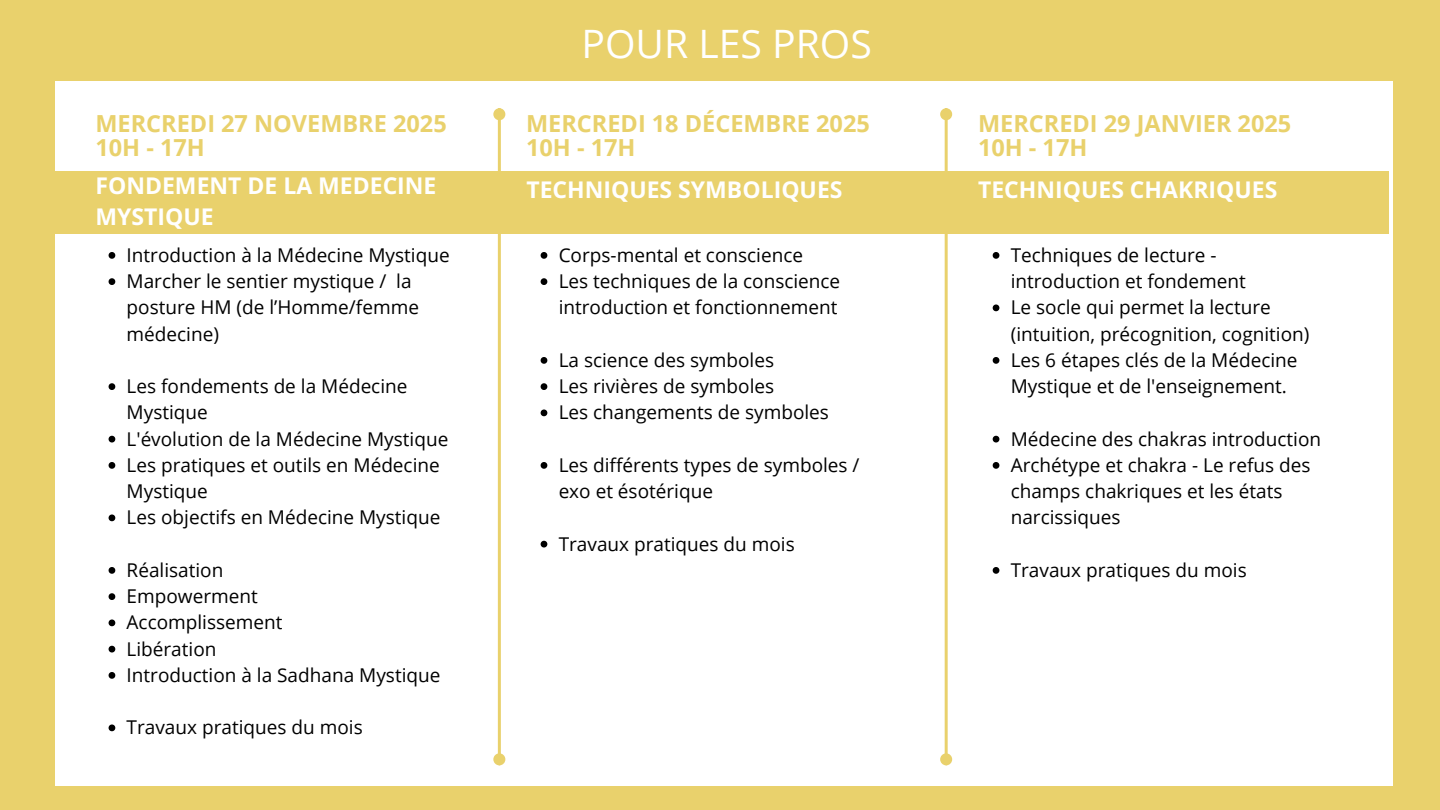
<style>
.page{position:relative;width:1440px;height:810px;background:#e9d16c}
.page>*{position:absolute;margin:0;border:0;box-sizing:border-box;transform-origin:0 0}
.t1{font:39.1px "Open Sans";color:#fff}
.t2{font:700 23.5px/23.2px "Open Sans";color:#e9d16c}
.t3{font:700 23px/31.5px "Open Sans";color:#fff}
.t4{font:19px/26.2px "Open Sans";color:#000}
</style>
<div class="page">
<div style="left:55px;top:81px;width:1338px;height:705px;background:#fff"></div>
<div style="left:51px;top:171px;width:1338px;height:63px;background:#e9d16c"></div>
<hr style="left:498px;top:119px;width:3px;height:635px;background:#e9d16c">
<div style="left:495px;top:110px;width:9px;height:9px;background:#e9d16c;border-radius:50%"></div>
<div style="left:493px;top:108px;width:12px;height:12px;border:3px solid #e9d16c;border-radius:50%"></div>
<div style="left:495px;top:755px;width:9px;height:9px;background:#e9d16c;border-radius:50%"></div>
<div style="left:493px;top:753px;width:12px;height:12px;border:3px solid #e9d16c;border-radius:50%"></div>
<hr style="left:945px;top:119px;width:3px;height:635px;background:#e9d16c">
<div style="left:942px;top:110px;width:9px;height:9px;background:#e9d16c;border-radius:50%"></div>
<div style="left:940px;top:108px;width:12px;height:12px;border:3px solid #e9d16c;border-radius:50%"></div>
<div style="left:942px;top:755px;width:9px;height:9px;background:#e9d16c;border-radius:50%"></div>
<div style="left:940px;top:753px;width:12px;height:12px;border:3px solid #e9d16c;border-radius:50%"></div>
<svg style="left:109px;top:252px;width:6px;height:7px"></svg>
<svg style="left:109px;top:278px;width:6px;height:7px"></svg>
<svg style="left:109px;top:383px;width:6px;height:7px"></svg>
<svg style="left:109px;top:436px;width:6px;height:7px"></svg>
<svg style="left:109px;top:462px;width:6px;height:7px"></svg>
<svg style="left:109px;top:515px;width:6px;height:6px"></svg>
<svg style="left:109px;top:567px;width:6px;height:7px"></svg>
<svg style="left:109px;top:593px;width:6px;height:7px"></svg>
<svg style="left:109px;top:620px;width:6px;height:6px"></svg>
<svg style="left:109px;top:646px;width:6px;height:7px"></svg>
<svg style="left:109px;top:672px;width:6px;height:7px"></svg>
<svg style="left:109px;top:725px;width:6px;height:6px"></svg>
<svg style="left:541px;top:252px;width:6px;height:7px"></svg>
<svg style="left:541px;top:278px;width:6px;height:7px"></svg>
<svg style="left:541px;top:357px;width:6px;height:7px"></svg>
<svg style="left:541px;top:383px;width:6px;height:7px"></svg>
<svg style="left:541px;top:410px;width:6px;height:6px"></svg>
<svg style="left:541px;top:462px;width:6px;height:7px"></svg>
<svg style="left:541px;top:541px;width:6px;height:7px"></svg>
<svg style="left:993px;top:252px;width:6px;height:7px"></svg>
<svg style="left:993px;top:305px;width:6px;height:6px"></svg>
<svg style="left:993px;top:357px;width:6px;height:7px"></svg>
<svg style="left:993px;top:436px;width:6px;height:7px"></svg>
<svg style="left:993px;top:462px;width:6px;height:7px"></svg>
<svg style="left:993px;top:567px;width:6px;height:7px"></svg>
<h2 class="t1" style="left:581px;top:16px;width:292px">POUR LES PROS</h2>
<h2 class="t2" style="left:95px;top:112px;width:353px">MERCREDI 27 NOVEMBRE 2025<br>10H - 17H</h2>
<p class="t2" style="left:526px;top:112px;width:345px">MERCREDI 18 DÉCEMBRE 2025<br>10H - 17H</p>
<p class="t2" style="left:978px;top:112px;width:315px">MERCREDI 29 JANVIER 2025<br>10H - 17H</p>
<h2 class="t3" style="left:95px;top:169px;width:343px">FONDEMENT DE LA MEDECINE<br>MYSTIQUE</h2>
<h2 class="t3" style="left:978px;top:173px;width:301px">TECHNIQUES CHAKRIQUES</h2>
<h1 class="t3" style="left:526px;top:173px;width:318px">TECHNIQUES SYMBOLIQUES</h1>
<p class="t4" style="left:127px;top:241px;width:325px">Introduction à la Médecine Mystique</p>
<p class="t4" style="left:127px;top:268px;width:294px">Marcher le sentier mystique / la posture HM (de l’Homme/femme médecine)</p>
<p class="t4" style="left:127px;top:373px;width:282px">Les fondements de la Médecine<br>Mystique</p>
<p class="t4" style="left:127px;top:425px;width:323px">L'évolution de la Médecine Mystique</p>
<p class="t4" style="left:127px;top:451px;width:315px">Les pratiques et outils en Médecine<br>Mystique</p>
<p class="t4" style="left:127px;top:504px;width:315px">Les objectifs en Médecine Mystique</p>
<p class="t4" style="left:127px;top:556px;width:98px">Réalisation</p>
<p class="t4" style="left:127px;top:583px;width:133px">Empowerment</p>
<p class="t4" style="left:127px;top:609px;width:157px">Accomplissement</p>
<p class="t4" style="left:127px;top:635px;width:91px">Libération</p>
<h2 class="t4" style="left:127px;top:661px;width:315px">Introduction à la Sadhana Mystique</h2>
<h2 class="t4" style="left:127px;top:714px;width:238px">Travaux pratiques du mois</h2>
<p class="t4" style="left:559px;top:241px;width:246px">Corps-mental et conscience</p>
<p class="t4" style="left:559px;top:268px;width:283px">Les techniques de la conscience introduction et fonctionnement</p>
<p class="t4" style="left:559px;top:346px;width:217px">La science des symboles</p>
<p class="t4" style="left:559px;top:373px;width:217px">Les rivières de symboles</p>
<p class="t4" style="left:559px;top:399px;width:272px">Les changements de symboles</p>
<p class="t4" style="left:559px;top:451px;width:302px">Les différents types de symboles / exo et ésotérique</p>
<p class="t4" style="left:559px;top:530px;width:238px">Travaux pratiques du mois</p>
<p class="t4" style="left:1011px;top:241px;width:237px">Techniques de lecture - introduction et fondement</p>
<p class="t4" style="left:1011px;top:294px;width:300px">Le socle qui permet la lecture (intuition, précognition, cognition)</p>
<p class="t4" style="left:1011px;top:346px;width:288px">Les 6 étapes clés de la Médecine<br>Mystique et de l'enseignement.</p>
<p class="t4" style="left:1011px;top:425px;width:312px">Médecine des chakras introduction</p>
<p class="t4" style="left:1011px;top:451px;width:301px">Archétype et chakra - Le refus des champs chakriques et les états narcissiques</p>
<p class="t4" style="left:1011px;top:556px;width:238px">Travaux pratiques du mois</p>
</div>
